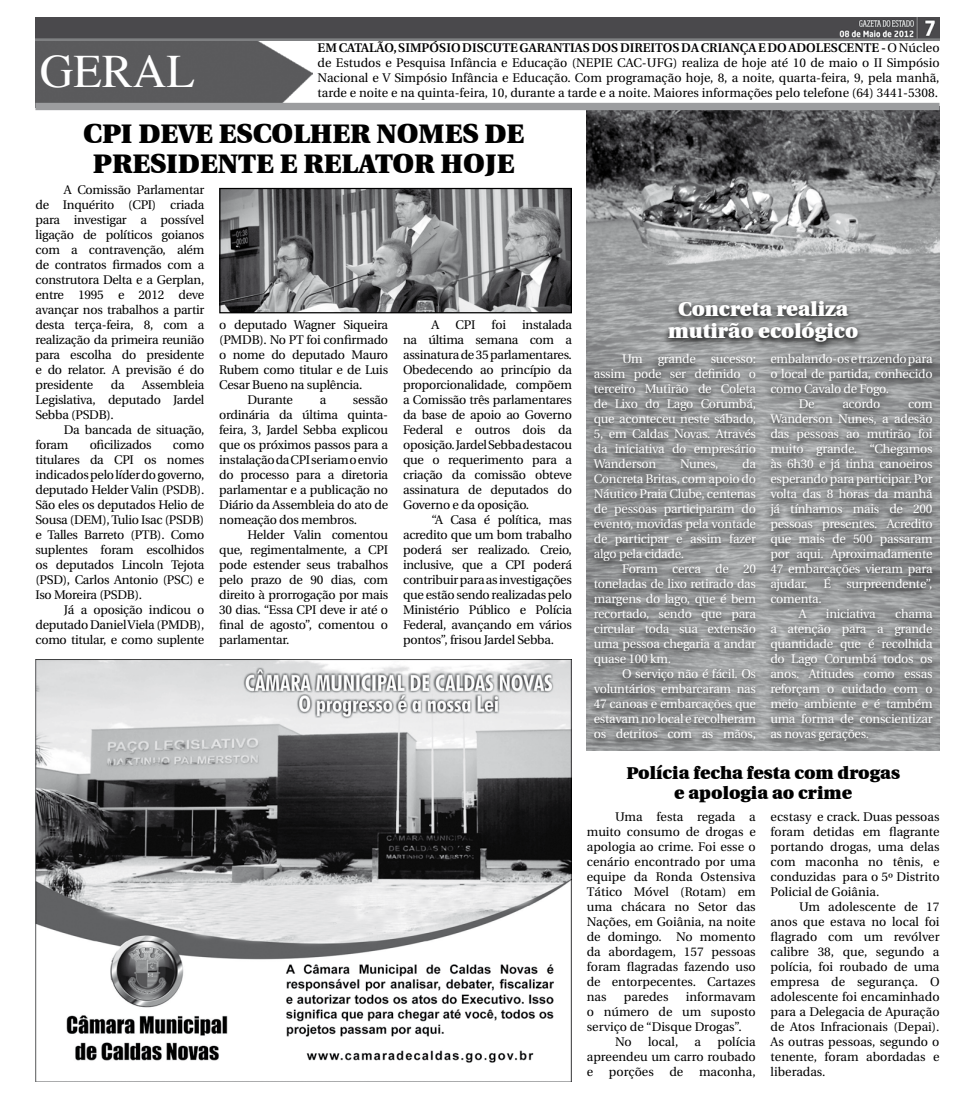
<style>
.page{position:relative;width:975px;height:1099px;background:#fff}
.page>*{position:absolute;margin:0;border:0;box-sizing:border-box;transform-origin:0 0}
.t1{font:47.5px "Times";color:#fff}
.t2{font:900 27.5px "Utopia";color:#000}
.t3{font:900 20px/22.5px "Utopia";color:#fff;text-align:center}
.t4{font:900 17.5px/20px "Utopia";color:#000;text-align:center}
.t5{font:12.5px/15px "Utopia";letter-spacing:-.02em;color:#000;text-align:justify}
.t6{font:12.5px/15px "Utopia";letter-spacing:-.02em;color:#fff;text-align:justify}
.t7{font:12.5px "Utopia";color:#000}
.t8{font:600 12.5px "Utopia";color:#000}
.s1{font-weight:600}
</style>
<div class="page">
<img style="left:586px;top:110px;width:353px;height:187px">
<img style="left:35px;top:40px;width:277px;height:63px">
<div style="left:35px;top:103px;width:904px;height:7px;background:#9c9d9f"></div>
<img style="left:35px;top:18px;width:904px;height:22px">
<img style="left:35px;top:659px;width:537px;height:422px">
<svg style="left:586px;top:297px;width:354px;height:454px;background:#8a8c8d"></svg>
<img style="left:221px;top:190px;width:349px;height:121px">
<div style="left:219px;top:188px;width:353px;height:125px;border:1px solid #000"></div>
<h1 class="t1" style="left:40px;top:44px;width:157px">GERAL</h1>
<p class="t8" style="left:317px;top:41px;width:211px">EM CATALÃO, SIMPÓSIO DISCUTE GARANTIA</p>
<p class="t8" style="left:583px;top:41px;width:127px">S DOS DIREITOS DA CRIAN</p>
<p class="t5" style="left:317px;top:41px;width:623px;text-indent:422px"><span class="s1">ÇA E DO ADOLESCENTE -</span> O Núcleo de Estudos e Pesquisa Infância e Educação (NEPIE CAC-UFG) realiza de hoje até 10 de maio o II Simpósio Nacional e V Simpósio Infância e Educação. Com programação hoje, 8, a noite, quarta-feira, 9, pela manhã, tarde e noite e na quinta-feira, 10, durante a tarde e a noite. Maiores informações pelo telefone (64) 3441-5308.</p>
<h2 class="t2" style="left:83px;top:117px;width:75px">CPI deve</h2>
<h2 class="t2" style="left:219px;top:117px;width:20px">esco</h2>
<h2 class="t2" style="left:293px;top:117px;width:105px">lher nomes</h2>
<h2 class="t2" style="left:484px;top:117px;width:21px">de</h2>
<h2 class="t2" style="left:93px;top:147px;width:19px">presiden</h2>
<h2 class="t2" style="left:238px;top:147px;width:276px">te e relator hoje</h2>
<p class="t5" style="left:35px;top:182px;width:170px;text-indent:28px">A Comissão Parlamentar de Inquérito (CPI) criada para investigar a possível ligação de políticos goianos com a contravenção, além de contratos firmados com a construtora Delta e a Gerplan, entre 1995 e 2012 deve avançar nos trabalhos a partir desta terça-feira, 8, com a realização da primeira reunião para escolha do presidente e do relator. A previsão é do presidente</p>
<p class="t5" style="left:219px;top:318px;width:170px">o deputado Wagner Siqueira</p>
<p class="t5" style="left:219px;top:333px;width:170px">(PMDB). No PT foi confirmado</p>
<p class="t5" style="left:219px;top:348px;width:170px">o nome do deputado Mauro</p>
<p class="t5" style="left:219px;top:363px;width:170px">Rubem como titular e de Luis</p>
<p class="t5" style="left:219px;top:378px;width:145px">Cesar Bueno na suplência.</p>
<p class="t5" style="left:247px;top:393px;width:47px">Durante</p>
<p class="t5" style="left:319px;top:393px;width:8px">a</p>
<p class="t5" style="left:403px;top:318px;width:170px;text-indent:119px">instalada na última semana com a assinatura de 35 parlamentares.<br>Obedecendo ao princípio da proporcionalidade, compõem a Comissão três parlamentares da base de apoio ao Governo Federal e outros dois da oposição. Jardel Sebba destacou que o requerimento para a criação da comissão obteve assinatura de deputados do Governo e da oposição.</p>
<p class="t5" style="left:403px;top:513px;width:170px;text-indent:28px">“A Casa é política, mas acredito que um bom trabalho poderá ser realizado. Creio, inclusive, que a CPI poderá contribuir para as investigações que estão sendo realizadas pelo Ministério Público e Polícia Federal, avançando em vários pontos”, frisou Jardel Sebba.</p>
<p class="t5" style="left:431px;top:318px;width:9px">A</p>
<p class="t5" style="left:455px;top:318px;width:21px">CPI</p>
<p class="t5" style="left:491px;top:318px;width:16px">foi</p>
<p class="t5" style="left:35px;top:377px;width:170px;text-indent:107px">Assembleia Legislativa, deputado Jardel Sebba (PSDB).</p>
<p class="t5" style="left:35px;top:422px;width:170px;text-indent:28px">Da bancada de situação, foram</p>
<p class="t5" style="left:111px;top:377px;width:15px">da</p>
<p class="t5" style="left:219px;top:393px;width:170px;text-indent:134px">sessão ordinária da última quinta&shy;feira, 3, Jardel Sebba explicou que os próximos passos para a instalação da CPI seriam o envio do processo para a diretoria parlamentar e a publicação no Diário da Assembleia do ato de nomeação dos membros.</p>
<p class="t5" style="left:219px;top:528px;width:170px;text-indent:28px">Helder Valin comentou que, regimentalmente, a CPI pode estender seus trabalhos pelo prazo de 90 dias, com direito à prorrogação por mais 30 dias. “Essa CPI deve ir até o final de agosto”, comentou o parlamentar.</p>
<p class="t5" style="left:90px;top:437px;width:63px">oficilizados</p>
<p class="t5" style="left:35px;top:437px;width:170px;text-indent:137px">como titulares da CPI os nomes indicados pelo líder do governo, deputado Helder Valin (PSDB).<br>São eles os deputados Helio de Sousa (DEM), Tulio Isac (PSDB) e Talles Barreto (PTB). Como suplentes foram escolhidos os deputados Lincoln Tejota (PSD), Carlos Antonio (PSC) e Iso Moreira (PSDB).</p>
<p class="t5" style="left:35px;top:602px;width:170px;text-indent:28px">Já a oposição indicou o deputado Daniel Viela (PMDB), como titular, e como suplente</p>
<h3 class="t3" style="left:668px;top:297px;width:192px">Concreta realiza mutirão ecológico</h3>
<p class="t6" style="left:593px;top:351px;width:164px;text-indent:28px">Um grande sucesso: assim pode ser definido o terceiro Mutirão de Coleta de Lixo do Lago Corumbá, que aconteceu neste sábado, 5, em Caldas Novas. Através da iniciativa do empresário Wanderson</p>
<p class="t6" style="left:770px;top:351px;width:164px">embalando-os e trazendo para</p>
<p class="t6" style="left:770px;top:366px;width:164px">o local de partida, conhecido</p>
<p class="t6" style="left:770px;top:381px;width:120px">como Cavalo de Fogo.</p>
<p class="t6" style="left:798px;top:396px;width:17px">De</p>
<p class="t6" style="left:842px;top:396px;width:40px">acordo</p>
<p class="t6" style="left:908px;top:396px;width:26px">com</p>
<p class="t6" style="left:770px;top:411px;width:164px">Wanderson Nunes, a adesão</p>
<p class="t6" style="left:770px;top:426px;width:164px">das pessoas ao mutirão foi</p>
<p class="t6" style="left:770px;top:441px;width:164px">muito grande. “Chegamos</p>
<p class="t6" style="left:770px;top:456px;width:164px">às 6h30 e já tinha canoeiros</p>
<p class="t6" style="left:770px;top:471px;width:164px">esperando para participar. Por</p>
<p class="t6" style="left:770px;top:486px;width:164px">volta das 8 horas da manhã</p>
<p class="t6" style="left:770px;top:501px;width:164px">já tínhamos mais de 200</p>
<p class="t6" style="left:770px;top:516px;width:164px">pessoas presentes. Acredito</p>
<p class="t6" style="left:770px;top:531px;width:164px">que mais de 500 passaram</p>
<p class="t6" style="left:770px;top:546px;width:164px">por aqui. Aproximadamente</p>
<p class="t6" style="left:770px;top:561px;width:164px">47 embarcações vieram para</p>
<p class="t6" style="left:770px;top:576px;width:164px">ajudar. É surpreendente”,</p>
<p class="t6" style="left:770px;top:591px;width:53px">comenta.</p>
<p class="t6" style="left:798px;top:606px;width:9px">A</p>
<p class="t6" style="left:825px;top:606px;width:51px">iniciativa</p>
<p class="t6" style="left:593px;top:456px;width:164px;text-indent:148px">da Concreta Britas, com apoio do Náutico Praia Clube, centenas de pessoas participaram do evento, movidas pela vontade de participar e assim fazer algo pela cidade.</p>
<p class="t6" style="left:593px;top:561px;width:164px;text-indent:28px">Foram cerca de 20 toneladas de lixo retirado das margens do lago, que é bem recortado, sendo que para circular toda sua extensão uma pessoa chegaria a andar quase 100 km.</p>
<p class="t6" style="left:593px;top:666px;width:164px;text-indent:28px">O serviço não é fácil. Os voluntários embarcaram nas 47 canoas e embarcações que estavam no local e recolheram os detritos com as mãos,</p>
<p class="t6" style="left:680px;top:456px;width:40px">Nunes,</p>
<p class="t6" style="left:770px;top:606px;width:164px;text-indent:125px">chama a atenção para a grande quantidade que é recolhida do Lago Corumbá todos os anos. Atitudes como essas reforçam o cuidado com o meio ambiente e é também uma forma de conscientizar as novas gerações.</p>
<h3 class="t4" style="left:626px;top:762px;width:275px">Polícia fecha festa com drogas e apologia ao crime</h3>
<p class="t5" style="left:586px;top:809px;width:170px;text-indent:28px">Uma festa regada a muito consumo de drogas e apologia ao crime. Foi esse o cenário encontrado por uma equipe da Ronda Ostensiva Tático Móvel (Rotam) em uma chácara no Setor das Nações, em Goiânia, na noite de domingo. No momento da abordagem, 157 pessoas foram flagradas fazendo uso de entorpecentes. Cartazes nas</p>
<p class="t5" style="left:770px;top:809px;width:170px">ecstasy e crack. Duas pessoas foram detidas em flagrante portando drogas, uma delas com maconha no tênis, e conduzidas para o 5º Distrito Policial de Goiânia.</p>
<p class="t5" style="left:770px;top:899px;width:170px;text-indent:28px">Um adolescente de 17 anos que estava no local foi flagrado com um revólver calibre 38, que, segundo a polícia, foi roubado de uma empresa de segurança. O adolescente foi encaminhado para a Delegacia de Apuração de Atos Infracionais (Depai).<br>As outras pessoas, segundo o tenente, foram abordadas e liberadas.</p>
<p class="t7" style="left:624px;top:990px;width:46px">paredes</p>
<p class="t7" style="left:685px;top:990px;width:71px">informavam</p>
<p class="t7" style="left:586px;top:1005px;width:170px">o número de um suposto</p>
<p class="t7" style="left:586px;top:1020px;width:156px">serviço de “Disque Drogas”.</p>
<p class="t5" style="left:615px;top:1034px;width:18px">No</p>
<p class="t5" style="left:648px;top:1034px;width:32px">local,</p>
<p class="t5" style="left:694px;top:1034px;width:8px">a</p>
<p class="t5" style="left:586px;top:1034px;width:170px;text-indent:130px">polícia apreendeu um carro roubado e porções de maconha,</p>
</div>
